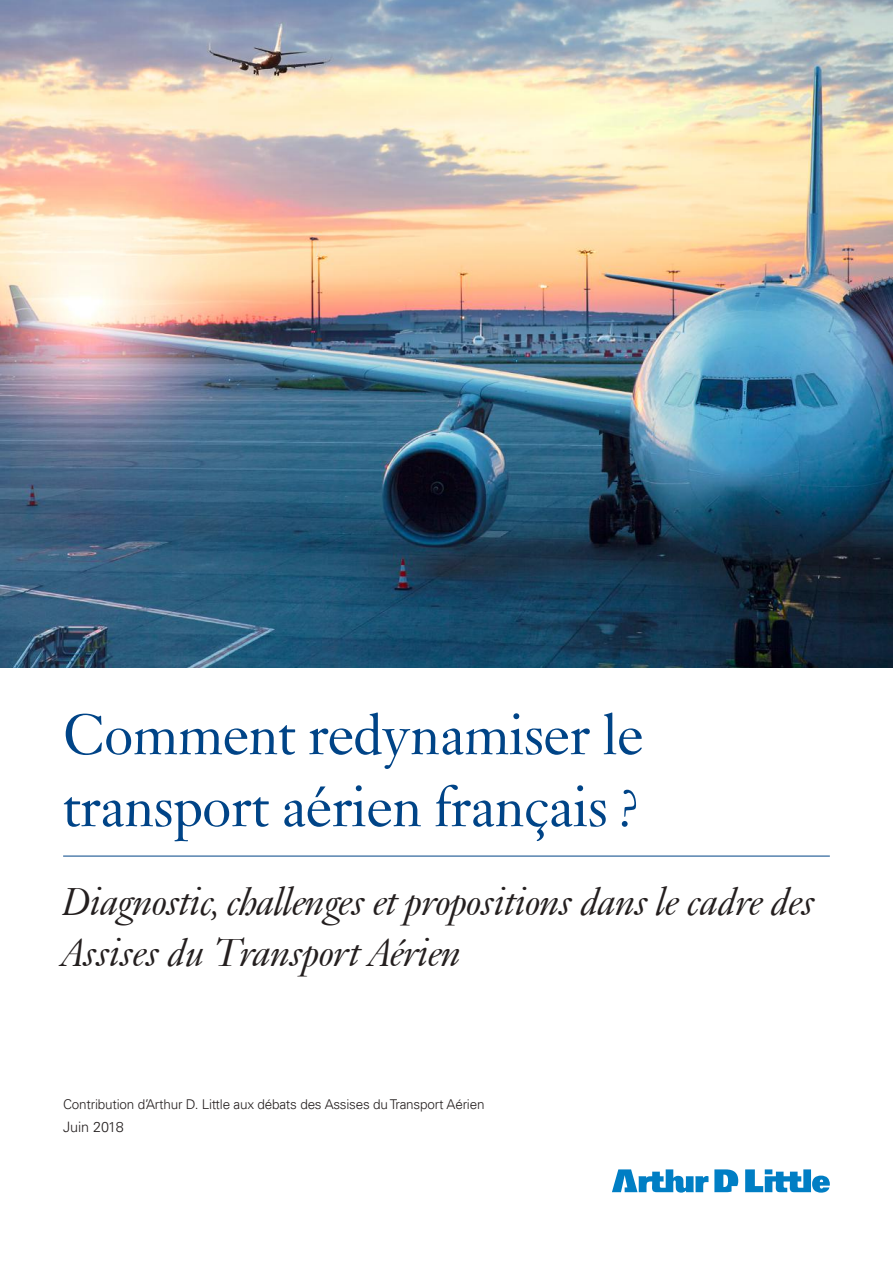
<style>
.page{position:relative;width:893px;height:1263px;background:#fff}
.page>*{position:absolute;margin:0;border:0;box-sizing:border-box;transform-origin:0 0}
.t1{font:60px/72px "Janson";letter-spacing:-.02em;color:#004487}
.t2{font:italic 42px/50.4px "Janson";letter-spacing:-.015em;color:#241f1f}
.t3{font:300 14.4px "Univers LT";letter-spacing:-.01em;color:#241f1f}
.t4{font:300 13.5px "Univers LT";letter-spacing:-.015em;color:#241f1f}
</style>
<div class="page">
<img style="left:0;top:0;width:893px;height:668px">
<hr style="left:63px;top:856px;width:767px;height:1px;background:#004487">
<svg style="left:612px;top:1169px;width:218px;height:23px"></svg>
<h1 class="t1" style="left:62px;top:698px;width:583px">Comment redynamiser le transport aérien français ?</h1>
<p class="t2" style="left:59px;top:877px;width:755px">Diagnostic, challenges et propositions dans le cadre des<br>Assises du Transport Aérien</p>
<p class="t4" style="left:63px;top:1096px;width:423px">Contribution d’Arthur D. Little aux débats des Assises du Transport Aérien</p>
<p class="t3" style="left:63px;top:1118px;width:62px">Juin 2018</p>
</div>
